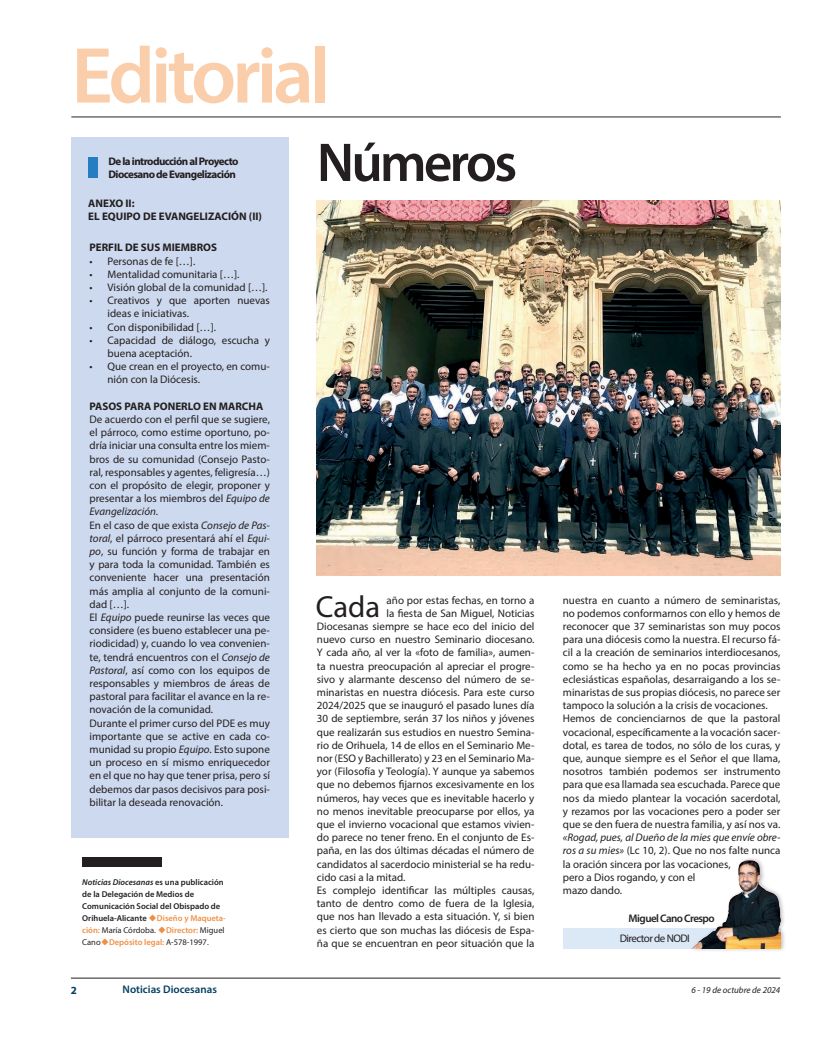
<style>
.page{position:relative;width:823px;height:1049px;background:#fff}
.page>*{position:absolute;margin:0;border:0;box-sizing:border-box;transform-origin:0 0}
.t1{font:600 80px "Myriad Pro";letter-spacing:-.05em;color:#faceaa}
.t2{font:600 55px "Myriad Pro";letter-spacing:-.05em;color:#231f20}
.t3{font:30.6px "Myriad Pro";color:#231f20}
.t4{font:11px/13.2px "Myriad Pro";color:#231f20;text-align:justify}
.t5{font:700 11px "Myriad Pro";letter-spacing:-.005em;color:#231f20}
.t6{font:700 11px "Myriad Pro";letter-spacing:-.05em;color:#231f20}
.t7{font:600 11px "Myriad Pro";color:#043e62}
.t8{font:600 11px "Myriad Pro";letter-spacing:-.05em;color:#231f20}
.t9{font:11px "Myriad Pro";letter-spacing:-.05em;color:#231f20}
.t10{font:700 11px "Myriad Pro";color:#043e62}
.t11{font:italic 9px "Myriad Pro";color:#231f20}
.t12{font:600 8.5px/12px "Myriad Pro";color:#ef8f44}
.t13{font:600 8.5px "Myriad Pro";color:#231f20}
.t14{font:italic 600 8.5px "Myriad Pro";color:#231f20}
.s1{font-style:italic}
.s2{font-style:normal}
.s3{color:#231f20}
.s4{font-weight:400;color:#231f20}
</style>
<div class="page">
<hr style="left:71px;top:978px;width:709px;height:1px;background:#231f20">
<div style="left:562px;top:927px;width:218px;height:21px;background:#dbe8f6"></div>
<div style="left:71px;top:137px;width:217px;height:701px;background:#cdd9ee"></div>
<div style="left:82px;top:857px;width:80px;height:9px;background:#231f20"></div>
<hr style="left:71px;top:117px;width:709px;height:1px;background:#212529">
<div style="left:88px;top:157px;width:10px;height:21px;background:#277dc1"></div>
<div style="left:689px;top:856px;width:97px;height:97px;background:#231f20;opacity:.3"></div>
<img style="left:689px;top:857px;width:91px;height:91px">
<img style="left:317px;top:200px;width:463px;height:375px">
<p class="t1" style="left:71px;top:25px;width:260px">Editorial</p>
<p class="t6" style="left:108px;top:154px;width:132px">De la introducción al Proyecto</p>
<p class="t6" style="left:108px;top:167px;width:129px">Diocesano de Evangelización</p>
<p class="t5" style="left:88px;top:196px;width:48px">ANEXO II:</p>
<p class="t5" style="left:88px;top:209px;width:175px">EL EQUIPO DE EVANGELIZACIÓN (II)</p>
<p class="t5" style="left:89px;top:240px;width:129px">PERFIL DE SUS MIEMBROS</p>
<p class="t4" style="left:89px;top:254px;width:107px">• Personas de fe […].</p>
<p class="t4" style="left:89px;top:267px;width:151px">• Mentalidad comunitaria […].</p>
<p class="t4" style="left:89px;top:280px;width:179px">• Visión global de la comunidad […].</p>
<p class="t4" style="left:107px;top:294px;width:164px;text-indent:-18px">• Creativos y que aporten nuevas ideas e iniciativas.</p>
<p class="t4" style="left:89px;top:320px;width:128px">• Con disponibilidad […].</p>
<p class="t4" style="left:107px;top:333px;width:164px;text-indent:-18px">• Capacidad de diálogo, escucha y buena aceptación.</p>
<p class="t4" style="left:107px;top:360px;width:164px;text-indent:-18px">• Que crean en el proyecto, en comu&shy;nión con la Diócesis.</p>
<p class="t5" style="left:89px;top:399px;width:175px">PASOS PARA PONERLO EN MARCHA</p>
<p class="t4" style="left:89px;top:412px;width:182px">De acuerdo con el perfil que se sugiere, el párroco, como estime oportuno, po&shy;dría iniciar una consulta entre los miem&shy;bros de su comunidad (Consejo Pasto&shy;ral, responsables y agentes, feligresía…) con el propósito de elegir, proponer y presentar a los miembros del <span class="s1">Equipo de Evangelización</span>.</p>
<p class="t4" style="left:89px;top:518px;width:182px">En el caso de que exista <span class="s1">Consejo de Pas&shy;toral</span>, el párroco presentará ahí el <span class="s1">Equi&shy;po</span>, su función y forma de trabajar en y para toda la comunidad. También es conveniente hacer una presentación más amplia al conjunto de la comuni&shy;dad […].</p>
<p class="t4" style="left:89px;top:610px;width:182px">El <span class="s1">Equipo</span> puede reunirse las veces que considere (es bueno establecer una pe&shy;riodicidad) y, cuando lo vea convenien&shy;te, tendrá encuentros con el <span class="s1">Consejo de Pastoral</span>, así como con los equipos de responsables y miembros de áreas de pastoral para facilitar el avance en la re&shy;novación de la comunidad.</p>
<p class="t4" style="left:89px;top:716px;width:182px">Durante el primer curso del PDE es muy importante que se active en cada co&shy;munidad su propio <span class="s1">Equipo</span>. Esto supone un proceso en sí mismo enriquecedor en el que no hay que tener prisa, pero sí debemos dar pasos decisivos para posi&shy;bilitar la deseada renovación.</p>
<p class="t14" style="left:82px;top:876px;width:143px">Noticias Diocesanas <span class="s2">es una publicación</span></p>
<p class="t13" style="left:82px;top:888px;width:113px">de la Delegación de Medios de</p>
<p class="t13" style="left:82px;top:900px;width:139px">Comunicación Social del Obispado de</p>
<p class="t12" style="left:82px;top:911px;width:145px"><span class="s3">Orihuela-Alicante</span> ◆Diseño y Maqueta&shy;ción: <span class="s4">María Córdoba.</span> ◆Director: <span class="s4">Miguel<br>Cano</span>◆Depósito legal: <span class="s4">A-578-1997.</span></p>
<p class="t2" style="left:317px;top:127px;width:202px">Números</p>
<p class="t3" style="left:315px;top:588px;width:66px">Cada</p>
<p class="t4" style="left:386px;top:593px;width:149px">año por estas fechas, en torno a</p>
<p class="t4" style="left:386px;top:606px;width:149px">la fiesta de San Miguel, Noticias</p>
<p class="t4" style="left:317px;top:619px;width:219px">Diocesanas siempre se hace eco del inicio del</p>
<p class="t4" style="left:317px;top:633px;width:219px">nuevo curso en nuestro Seminario diocesano.</p>
<p class="t4" style="left:317px;top:646px;width:219px">Y cada año, al ver la «foto de familia», aumen-</p>
<p class="t4" style="left:317px;top:659px;width:219px">ta nuestra preocupación al apreciar el progre-</p>
<p class="t4" style="left:317px;top:672px;width:219px">sivo y alarmante descenso del número de se-</p>
<p class="t4" style="left:317px;top:685px;width:219px">minaristas en nuestra diócesis. Para este curso</p>
<p class="t4" style="left:317px;top:699px;width:219px">2024/2025 que se inauguró el pasado lunes día</p>
<p class="t4" style="left:317px;top:712px;width:219px">30 de septiembre, serán 37 los niños y jóvenes</p>
<p class="t4" style="left:317px;top:725px;width:219px">que realizarán sus estudios en nuestro Semina-</p>
<p class="t4" style="left:317px;top:738px;width:219px">rio de Orihuela, 14 de ellos en el Seminario Me-</p>
<p class="t4" style="left:317px;top:751px;width:219px">nor (ESO y Bachillerato) y 23 en el Seminario Ma-</p>
<p class="t4" style="left:317px;top:765px;width:219px">yor (Filosofía y Teología). Y aunque ya sabemos</p>
<p class="t4" style="left:317px;top:778px;width:219px">que no debemos fijarnos excesivamente en los</p>
<p class="t4" style="left:317px;top:791px;width:219px">números, hay veces que es inevitable hacerlo y</p>
<p class="t4" style="left:317px;top:804px;width:219px">no menos inevitable preocuparse por ellos, ya</p>
<p class="t4" style="left:317px;top:817px;width:219px">que el invierno vocacional que estamos vivien-</p>
<p class="t4" style="left:317px;top:831px;width:219px">do parece no tener freno. En el conjunto de Es-</p>
<p class="t4" style="left:317px;top:844px;width:219px">paña, en las dos últimas décadas el número de</p>
<p class="t4" style="left:317px;top:857px;width:219px">candidatos al sacerdocio ministerial se ha redu-</p>
<p class="t4" style="left:317px;top:870px;width:90px">cido casi a la mitad.</p>
<p class="t4" style="left:317px;top:883px;width:219px">Es complejo identificar las múltiples causas, tanto de dentro como de fuera de la Iglesia, que nos han llevado a esta situación. Y, si bien es cierto que son muchas las diócesis de Espa&shy;ña que se encuentran en peor situación que la</p>
<p class="t4" style="left:562px;top:593px;width:219px">nuestra en cuanto a número de seminaristas, no podemos conformarnos con ello y hemos de reconocer que 37 seminaristas son muy pocos para una diócesis como la nuestra. El recurso fá&shy;cil a la creación de seminarios interdiocesanos, como se ha hecho ya en no pocas provincias eclesiásticas españolas, desarraigando a los se&shy;minaristas de sus propias diócesis, no parece ser tampoco la solución a la crisis de vocaciones.</p>
<p class="t4" style="left:562px;top:712px;width:219px">Hemos de concienciarnos de que la pastoral vocacional, específicamente a la vocación sacer&shy;dotal, es tarea de todos, no sólo de los curas, y que, aunque siempre es el Señor el que llama, nosotros también podemos ser instrumento para que esa llamada sea escuchada. Parece que nos da miedo plantear la vocación sacerdotal, y rezamos por las vocaciones pero a poder ser que se den fuera de nuestra familia, y así nos va. <span class="s1">«Rogad, pues, al Dueño de la mies que envíe obre&shy;ros a su mies»</span> (Lc 10, 2). Que no nos falte nunca la oración sincera por las vocaciones,</p>
<p class="t4" style="left:562px;top:870px;width:134px">pero a Dios rogando, y con el</p>
<p class="t4" style="left:562px;top:883px;width:61px">mazo dando.</p>
<p class="t8" style="left:628px;top:911px;width:87px">Miguel Cano Crespo</p>
<p class="t9" style="left:619px;top:932px;width:72px">Director de NODI</p>
<p class="t10" style="left:71px;top:982px;width:8px">2</p>
<p class="t7" style="left:122px;top:982px;width:96px">Noticias Diocesanas</p>
<p class="t11" style="left:691px;top:984px;width:90px">6 - 19 de octubre de 2024</p>
</div>
